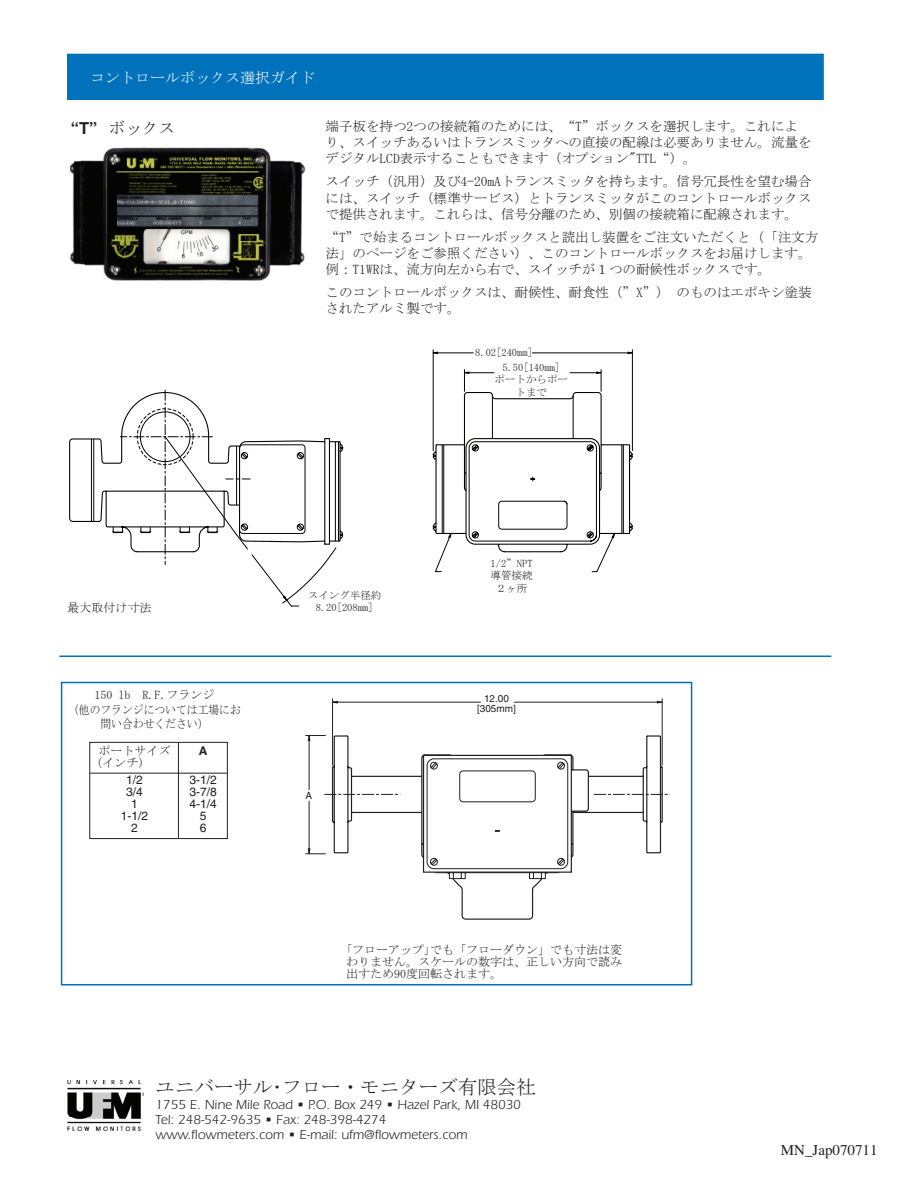
<style>
.page{position:relative;width:918px;height:1188px;background:#fff}
.page>*{position:absolute;margin:0;border:0;box-sizing:border-box;transform-origin:0 0}
.t1{font:19.5px "MS Mincho";color:#231f20}
.t2{font:16.5px "MS Mincho";color:#231f20}
.t3{font:15px "MS Mincho";color:#fff}
.t4{font:15px "Times";color:#231f20}
.t5{font:13.5px/16.2px "MS Mincho";color:#231f20}
.t6{font:13.5px/15px "Itc Eras";color:#231f20}
.t7{font:12px/12px "MS Mincho";color:#231f20;text-align:justify}
.t8{font:12px "Helvetica";color:#231f20}
.t9{font:700 12px "Helvetica";color:#231f20}
.t10{font:10.5px/12.6px "MS Mincho";color:#231f20;text-align:center}
.t11{font:9.9px/9.9px "Helvetica";color:#231f20;text-align:center}
.s1{font-family:"Helvetica";font-weight:700}
</style>
<div class="page">
<div style="left:61px;top:682px;width:631px;height:304px;border:2px solid #0072bc"></div>
<div style="left:89px;top:742px;width:139px;height:97px;border:1px solid #231f20"></div>
<hr style="left:90px;top:773px;width:137px;height:1px;background:#231f20">
<hr style="left:178px;top:742px;width:1px;height:96px;background:#231f20">
<svg style="left:331px;top:735px;width:332px;height:185px"></svg>
<svg style="left:425px;top:754px;width:145px;height:125px"></svg>
<svg style="left:594px;top:794px;width:76px;height:1px"></svg>
<svg style="left:324px;top:794px;width:76px;height:1px"></svg>
<hr style="left:332px;top:699px;width:1px;height:66px;background:#231f20">
<hr style="left:662px;top:699px;width:1px;height:66px;background:#231f20">
<hr style="left:337px;top:702px;width:143px;height:1px;background:#231f20">
<hr style="left:514px;top:702px;width:143px;height:1px;background:#231f20">
<svg style="left:333px;top:701px;width:5px;height:3px"></svg>
<svg style="left:657px;top:701px;width:6px;height:3px"></svg>
<hr style="left:309px;top:741px;width:1px;height:49px;background:#231f20">
<hr style="left:309px;top:801px;width:1px;height:48px;background:#231f20">
<svg style="left:306px;top:735px;width:19px;height:6px"></svg>
<svg style="left:306px;top:848px;width:19px;height:7px"></svg>
<img style="left:68px;top:1080px;width:75px;height:51px">
<img style="left:69px;top:147px;width:237px;height:134px">
<div style="left:68px;top:54px;width:755px;height:45px;background:#0072bc"></div>
<div style="left:68px;top:54px;width:756px;height:46px;border:1px solid #0072bc"></div>
<hr style="left:59px;top:656px;width:772px;height:1px;background:#0072bc">
<svg style="left:69px;top:438px;width:43px;height:90px"></svg>
<svg style="left:112px;top:349px;width:521px;height:258px"></svg>
<p class="t3" style="left:90px;top:70px;width:226px">コントロールボックス選択ガイド</p>
<p class="t2" style="left:71px;top:120px;width:106px"><span class="s1">“T”</span> ボックス</p>
<p class="t5" style="left:326px;top:118px;width:487px">端子板を持つ2つの接続箱のためには、“T”ボックスを選択します。これにより、スイッチあるいはトランスミッタへの直接の配線は必要ありません。流量をデジタルLCD表示することもできます（オプション"TTL“）。</p>
<p class="t5" style="left:326px;top:173px;width:487px;text-align:justify">スイッチ（汎用）及び4-20mAトランスミッタを持ちます。信号冗長性を望む場合には、スイッチ（標準サービス）とトランスミッタがこのコントロールボックスで提供されます。これらは、信号分離のため、別個の接続箱に配線されます。</p>
<p class="t5" style="left:326px;top:229px;width:494px">“T”で始まるコントロールボックスと読出し装置をご注文いただくと（「注文方法」のページをご参照ください）、このコントロールボックスをお届けします。例：T1WRは、流方向左から右で、スイッチが１つの耐候性ボックスです。</p>
<p class="t5" style="left:326px;top:284px;width:487px">このコントロールボックスは、耐候性、耐食性（”X”） のものはエポキシ塗装されたアルミ製です。</p>
<p class="t10" style="left:502px;top:345px;width:59px;line-height:14.4px;text-align:left;text-indent:-27px">8.02[240mm]<br>5.50[140mm]</p>
<p class="t10" style="left:495px;top:373px;width:75px">ポートからポートまで</p>
<p class="t7" style="left:68px;top:602px;width:85px">最大取付け寸法</p>
<p class="t7" style="left:68px;top:688px;width:174px;line-height:14.4px;text-align:center">150 lb　R.F.フランジ<br>（他のフランジについては工場にお問い合わせください）</p>
<p class="t7" style="left:98px;top:745px;width:73px">ポートサイズ</p>
<p class="t9" style="left:199px;top:747px;width:10px">A</p>
<p class="t7" style="left:91px;top:757px;width:55px">（インチ)</p>
<p class="t8" style="left:126px;top:775px;width:18px">1/2</p>
<p class="t8" style="left:189px;top:775px;width:29px">3-1/2</p>
<p class="t8" style="left:126px;top:787px;width:18px">3/4</p>
<p class="t8" style="left:189px;top:787px;width:29px">3-7/8</p>
<p class="t8" style="left:131px;top:799px;width:8px">1</p>
<p class="t8" style="left:189px;top:799px;width:29px">4-1/4</p>
<p class="t8" style="left:121px;top:811px;width:29px">1-1/2</p>
<p class="t8" style="left:200px;top:811px;width:8px">5</p>
<p class="t8" style="left:131px;top:823px;width:8px">2</p>
<p class="t8" style="left:200px;top:823px;width:8px">6</p>
<p class="t10" style="left:308px;top:588px;width:75px">スイング半径約<br>8.20[208mm]</p>
<p class="t11" style="left:306px;top:792px;width:8px">A</p>
<p class="t10" style="left:491px;top:557px;width:43px">1/2”NPT導管接続<br>２ヶ所</p>
<p class="t11" style="left:477px;top:695px;width:40px">12.00 [305mm]</p>
<p class="t7" style="left:346px;top:944px;width:277px">｢フローアップ｣でも「フローダウン」でも寸法は変わりません。スケールの数字は、正しい方向で読み出すため90度回転されます。</p>
<h1 class="t1" style="left:156px;top:1077px;width:382px">ユニバーサル･フロー・モニターズ有限会社</h1>
<p class="t6" style="left:156px;top:1098px;width:367px">1755 E. Nine Mile Road • P.O. Box 249 • Hazel Park, MI 48030<br>Tel: 248-542-9635 • Fax: 248-398-4274<br>www.flowmeters.com • E-mail: ufm@flowmeters.com</p>
<p class="t4" style="left:781px;top:1144px;width:98px">MN_Jap070711</p>
</div>
